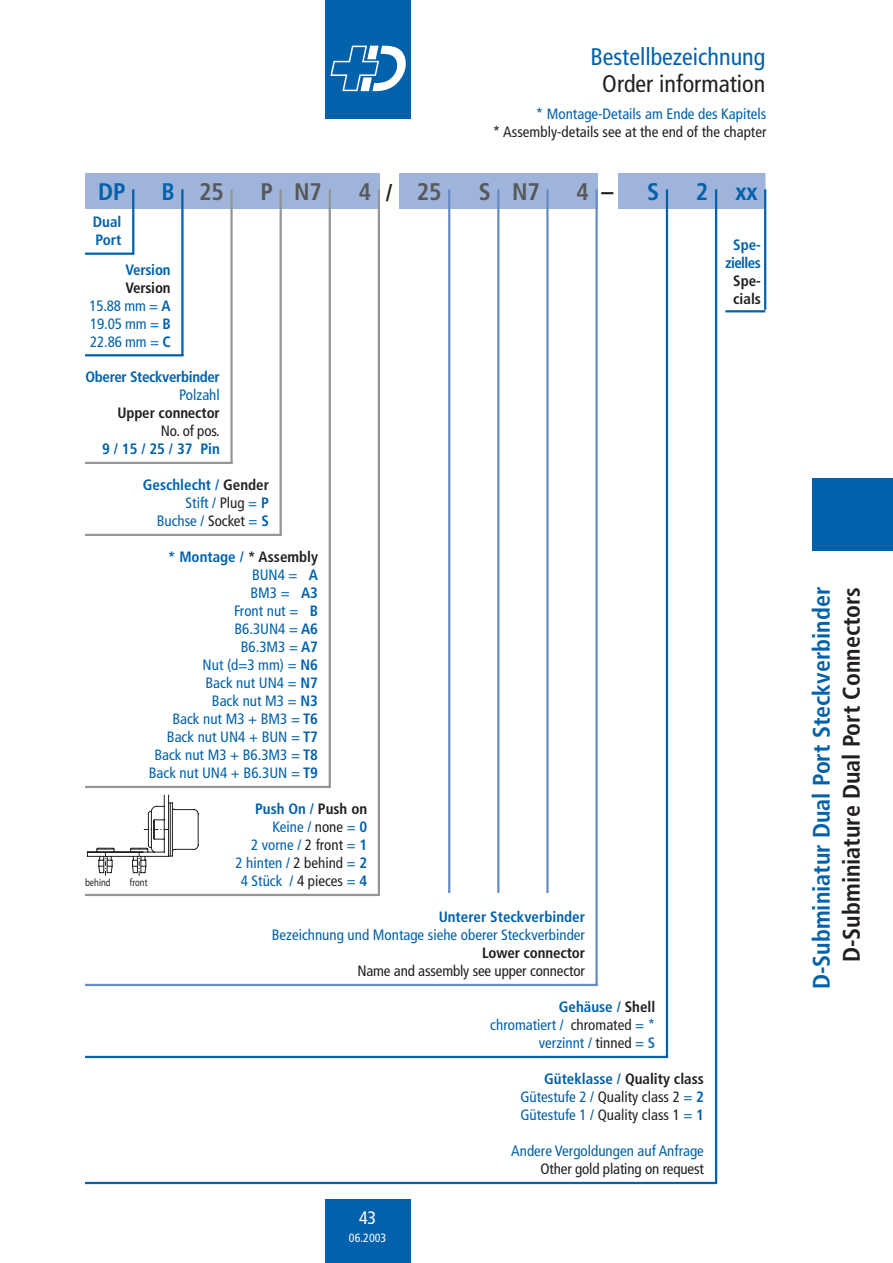
<style>
.page{position:relative;width:893px;height:1263px;background:#fff}
.page>*{position:absolute;margin:0;border:0;box-sizing:border-box;transform-origin:0 0}
.t1{font:700 condensed 24px/30px "Frutiger";color:#0161aa;text-align:right}
.t2{font:condensed 24px/27px "Frutiger";color:#0161aa;text-align:center}
.t3{font:700 condensed 24px "Frutiger";letter-spacing:-.01em;color:#57585a}
.t4{font:700 condensed 24px "Frutiger";color:#231f20}
.t5{font:condensed 18px "Frutiger";color:#fff}
.t6{font:condensed 15px/18px "Frutiger";color:#0161aa;text-align:right}
.t7{font:condensed 15px/18px "Frutiger";color:#231f20;text-align:justify}
.t8{font:700 condensed 15px/18px "Frutiger";letter-spacing:-.01em;color:#0161aa}
.t9{font:condensed 12px "Frutiger";color:#fff}
.t10{font:10.8px "Myriad";color:#231f20;scale:.8 1}
.s1{color:#231f20}
.s2{color:#0161aa}
.s3{font-weight:700}
.s4{font-weight:700;color:#231f20}
.s5{font-weight:400}
.s6{font-weight:400;color:#231f20}
.s7{font-weight:700;color:#2473b6}
.s8{font-weight:700;color:#0161aa}
</style>
<div class="page">
<div style="left:325px;top:1199px;width:85px;height:64px;background:#0161aa"></div>
<div style="left:325px;top:0;width:85px;height:119px;background:#0161aa"></div>
<svg style="left:330px;top:46px;width:75px;height:45px"></svg>
<hr style="left:85px;top:1182px;width:632px;height:2px;background:#0161aa">
<hr style="left:85px;top:253px;width:49px;height:2px;background:#0161aa">
<hr style="left:85px;top:354px;width:98px;height:2px;background:#0161aa">
<hr style="left:85px;top:462px;width:148px;height:2px;background:#939598">
<hr style="left:85px;top:534px;width:197px;height:2px;background:#939598">
<hr style="left:85px;top:786px;width:246px;height:2px;background:#939598">
<hr style="left:85px;top:894px;width:295px;height:2px;background:#939598">
<div style="left:85px;top:173px;width:680px;height:36px;background:#9fb4da"></div>
<hr style="left:132px;top:189px;width:2px;height:65px;background:#0161aa">
<hr style="left:181px;top:189px;width:3px;height:167px;background:#0161aa">
<hr style="left:230px;top:189px;width:3px;height:275px;background:#939598">
<hr style="left:280px;top:189px;width:2px;height:347px;background:#939598">
<hr style="left:329px;top:189px;width:2px;height:599px;background:#939598">
<hr style="left:378px;top:189px;width:2px;height:707px;background:#939598">
<hr style="left:85px;top:984px;width:513px;height:2px;background:#668cc5">
<hr style="left:546px;top:189px;width:3px;height:704px;background:#668cc5">
<hr style="left:497px;top:189px;width:2px;height:704px;background:#668cc5">
<hr style="left:448px;top:189px;width:2px;height:704px;background:#668cc5">
<hr style="left:85px;top:1056px;width:583px;height:2px;background:#0161aa">
<hr style="left:595px;top:189px;width:3px;height:797px;background:#668cc5">
<div style="left:380px;top:165px;width:18px;height:102px;background:#fff"></div>
<hr style="left:725px;top:310px;width:40px;height:2px;background:#0161aa">
<div style="left:598px;top:164px;width:19px;height:103px;background:#fff"></div>
<hr style="left:666px;top:189px;width:2px;height:869px;background:#0161aa">
<hr style="left:715px;top:189px;width:2px;height:995px;background:#0161aa">
<hr style="left:764px;top:189px;width:2px;height:121px;background:#0161aa">
<div style="left:812px;top:479px;width:81px;height:72px;background:#0161aa"></div>
<svg style="left:86px;top:795px;width:113px;height:80px"></svg>
<p class="t2" style="left:590px;top:43px;width:177px">Bestellbezeichnung<br><span class="s1">Order information</span></p>
<p class="t7" style="left:493px;top:105px;width:275px;text-align:right"><span class="s2">* Montage-Details am Ende des Kapitels<br></span>* Assembly-details see at the end of the chapter</p>
<p class="t1" style="left:98px;top:177px;width:29px">DP</p>
<p class="t3" style="left:161px;top:178px;width:64px"><span class="s2">B</span> 25</p>
<p class="t3" style="left:261px;top:178px;width:63px">P N7</p>
<p class="t3" style="left:359px;top:178px;width:14px">4</p>
<p class="t3" style="left:417px;top:178px;width:26px">25</p>
<p class="t3" style="left:479px;top:178px;width:63px">S N7</p>
<p class="t3" style="left:576px;top:178px;width:14px">4</p>
<p class="t1" style="left:647px;top:177px;width:13px">S</p>
<p class="t1" style="left:696px;top:177px;width:63px">2 xx</p>
<p class="t4" style="left:386px;top:179px;width:8px">/</p>
<p class="t4" style="left:602px;top:178px;width:13px">–</p>
<p class="t8" style="left:93px;top:213px;width:30px">Dual<br>Port</p>
<p class="t6" style="left:89px;top:260px;width:83px"><span class="s3">Version<br></span><span class="s4">Version<br></span>15.88 mm = <span class="s3">A<br></span>19.05 mm = <span class="s3">B<br></span>22.86 mm = <span class="s3">C</span></p>
<p class="t8" style="left:86px;top:368px;width:136px;text-align:right">Oberer Steckverbinder<br><span class="s5">Polzahl<br></span><span class="s1">Upper connector<br></span><span class="s6">No. of pos.<br></span>9 / 15 / 25 / 37 Pin</p>
<p class="t6" style="left:143px;top:476px;width:128px"><span class="s3">Geschlecht /</span> <span class="s4">Gender<br></span>Stift / <span class="s1">Plug</span> = <span class="s3">P<br></span>Buchse / <span class="s1">Socket</span> = <span class="s3">S</span></p>
<p class="t6" style="left:149px;top:548px;width:171px"><span class="s3">* Montage /</span> <span class="s4">* Assembly<br></span>BUN4 = <span class="s3">A<br></span>BM3 = <span class="s3">A3<br></span>Front nut = <span class="s3">B<br></span>B6.3UN4 = <span class="s3">A6<br></span>B6.3M3 = <span class="s3">A7<br></span>Nut (d=3 mm) = <span class="s3">N6<br></span>Back nut UN4 = <span class="s3">N7<br></span>Back nut M3 = <span class="s3">N3<br></span>Back nut M3 + BM3 = <span class="s3">T6<br></span>Back nut UN4 + BUN = <span class="s3">T7<br></span>Back nut M3 + B6.3M3 = <span class="s3">T8<br></span>Back nut UN4 + B6.3UN = <span class="s3">T9</span></p>
<p class="t6" style="left:235px;top:800px;width:133px"><span class="s3">Push On /</span> <span class="s4">Push on<br></span>Keine / <span class="s1">none</span> = <span class="s3">0<br></span>2 vorne / <span class="s1">2 front</span> = <span class="s3">1<br></span>2 hinten / <span class="s1">2 behind</span> = <span class="s3">2<br></span>4 Stück / <span class="s1">4 pieces</span> = <span class="s3">4</span></p>
<p class="t10" style="left:85px;top:877px;width:34px">behind</p>
<p class="t10" style="left:130px;top:877px;width:24px">front</p>
<p class="t6" style="left:272px;top:908px;width:315px"><span class="s3">Unterer Steckverbinder<br></span>Bezeichnung und Montage siehe oberer Steckverbinder <span class="s4">Lower connector<br></span><span class="s1">Name and assembly see upper connector</span></p>
<p class="t6" style="left:490px;top:998px;width:167px"><span class="s3">Gehäuse /</span> <span class="s4">Shell </span>chromatiert / <span class="s1">chromated</span> = * verzinnt / <span class="s1">tinned</span> = <span class="s7">S</span></p>
<p class="t5" style="left:359px;top:1208px;width:19px">43</p>
<p class="t9" style="left:349px;top:1231px;width:39px">06.2003</p>
<p class="t7" style="left:520px;top:1070px;width:185px;text-indent:24px"><span class="s8">Güteklasse /</span> <span class="s3">Quality class </span><span class="s2">Gütestufe 2 /</span> Quality class 2 <span class="s2">=</span> <span class="s8">2<br></span><span class="s2">Gütestufe 1 /</span> Quality class 1 <span class="s2">=</span> <span class="s8">1</span></p>
<p class="t6" style="left:511px;top:1142px;width:194px">Andere Vergoldungen auf Anfrage<br><span class="s1">Other gold plating on request</span></p>
<p class="t8" style="left:725px;top:236px;width:37px;text-align:center">Spe&shy;zielles<br><span class="s1">Spe&shy;cials</span></p>
<p class="t1" style="left:806px;top:989px;width:404px;rotate:-90deg">D-Subminiatur Dual Port Steckverbinder<br><span class="s1">D-Subminiature Dual Port Connectors</span></p>
</div>
